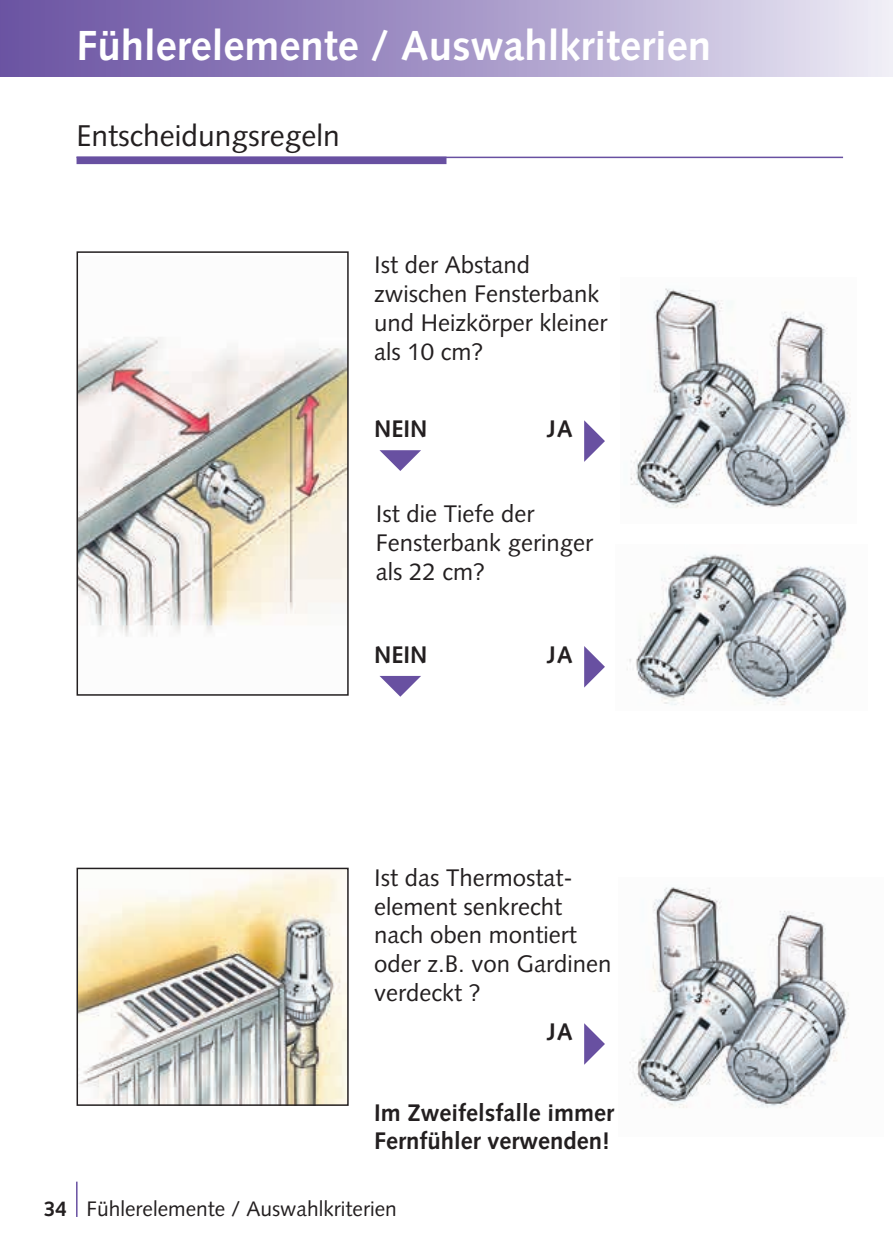
<style>
.page{position:relative;width:893px;height:1259px;background:#fff}
.page>*{position:absolute;margin:0;border:0;box-sizing:border-box;transform-origin:0 0}
.t1{font:700 42px "Syntax";color:#fff}
.t2{font:30px "Syntax";color:#231f20}
.t3{font:24px/28.8px "Syntax";color:#231f20}
.t4{font:700 24px/28.8px "Syntax";color:#231f20}
.t5{font:21px "Syntax";color:#231f20}
.s1{font-weight:700}
</style>
<div class="page">
<hr style="left:77px;top:157px;width:766px;height:1px;background:#6850a1">
<div style="left:77px;top:157px;width:369px;height:7px;background:#6850a1"></div>
<hr style="left:76px;top:1181px;width:2px;height:36px;background:#6850a1">
<div style="left:0;top:0;width:893px;height:77px;background:linear-gradient(to right,#654c9f,#e9e6f3)"></div>
<img style="left:80px;top:337px;width:266px;height:300px">
<div style="left:77px;top:251px;width:272px;height:444px;border:2px solid #231f20"></div>
<img style="left:80px;top:870px;width:266px;height:233px">
<div style="left:77px;top:867px;width:272px;height:239px;border:2px solid #231f20"></div>
<svg style="left:379px;top:450px;width:42px;height:21px"></svg>
<svg style="left:584px;top:420px;width:21px;height:42px"></svg>
<svg style="left:379px;top:676px;width:42px;height:21px"></svg>
<svg style="left:584px;top:646px;width:21px;height:41px"></svg>
<svg style="left:584px;top:1023px;width:21px;height:41px"></svg>
<img style="left:627px;top:554px;width:220px;height:151px">
<img style="left:630px;top:288px;width:221px;height:220px">
<img style="left:629px;top:887px;width:220px;height:221px">
<h1 class="t1" style="left:77px;top:29px;width:636px">Fühlerelemente / Auswahlkriterien</h1>
<p class="t2" style="left:77px;top:123px;width:265px">Entscheidungsregeln</p>
<p class="t3" style="left:374px;top:253px;width:235px">Ist der Abstand zwischen Fensterbank und Heizkörper kleiner als 10 cm?</p>
<p class="t4" style="left:374px;top:417px;width:55px">NEIN</p>
<p class="t4" style="left:548px;top:417px;width:27px">JA</p>
<p class="t3" style="left:376px;top:502px;width:219px">Ist die Tiefe der<br>Fensterbank geringer als 22 cm?</p>
<p class="t4" style="left:374px;top:642px;width:55px">NEIN</p>
<p class="t4" style="left:548px;top:642px;width:27px">JA</p>
<p class="t3" style="left:374px;top:865px;width:239px">Ist das Thermostat&shy;element senkrecht nach oben montiert oder z.B. von Gardinen verdeckt ?</p>
<p class="t4" style="left:548px;top:1019px;width:27px">JA</p>
<p class="t4" style="left:374px;top:1100px;width:241px">Im Zweifelsfalle immer<br>Fernfühler verwenden!</p>
<p class="t5" style="left:44px;top:1200px;width:355px"><span class="s1">34</span> Fühlerelemente / Auswahlkriterien</p>
</div>
